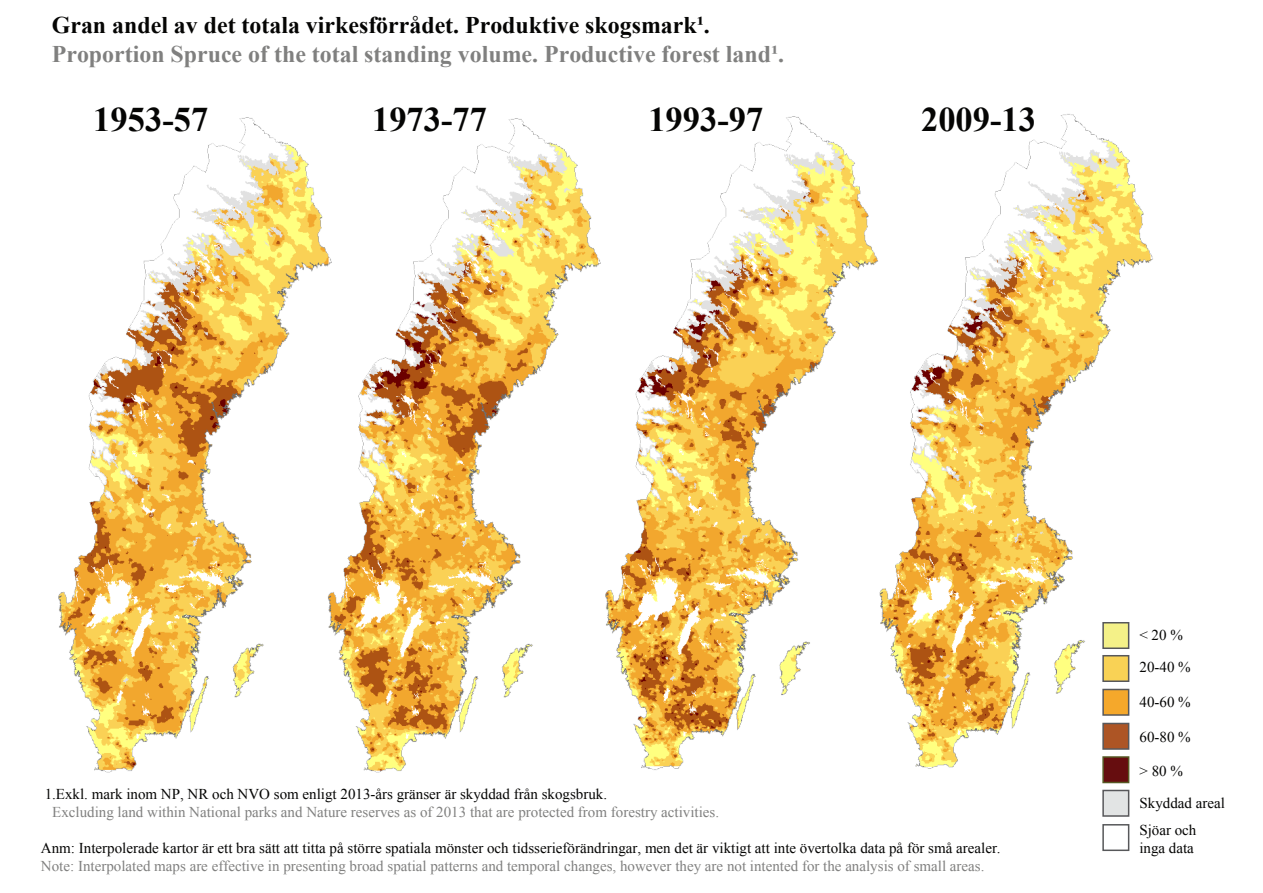
<style>
.page{position:relative;width:1263px;height:893px;background:#fff}
.page>*{position:absolute;margin:0;border:0;box-sizing:border-box;transform-origin:0 0}
.t1{font:700 34.5px "Times New Roman";color:#050504}
.t2{font:700 23.85px "Times New Roman";color:#80807f}
.t3{font:700 23.85px "Times New Roman";color:#050504}
.t4{font:15px/27px "Times New Roman";color:#050504}
.t5{font:15px "Times New Roman";color:#80807f}
</style>
<div class="page">
<img style="left:58px;top:117px;width:268px;height:656px">
<img style="left:326px;top:118px;width:275px;height:655px">
<img style="left:605px;top:116px;width:270px;height:654px">
<img style="left:875px;top:114px;width:278px;height:661px">
<div style="left:1102px;top:790px;width:27px;height:27px;background:#e2e4e4;border:2px solid #58585b"></div>
<div style="left:1102px;top:824px;width:27px;height:27px;background:#fff;border:2px solid #57585a"></div>
<div style="left:1102px;top:723px;width:27px;height:27px;background:#ad5525;border:2px solid #58585b"></div>
<div style="left:1102px;top:756px;width:27px;height:27px;background:#660d0f;border:2px solid #575925"></div>
<div style="left:1102px;top:689px;width:27px;height:27px;background:#f5a82b;border:2px solid #58585b"></div>
<div style="left:1102px;top:655px;width:27px;height:27px;background:#f9d255;border:2px solid #58585b"></div>
<div style="left:1102px;top:622px;width:27px;height:27px;background:#f4f188;border:2px solid #57585a"></div>
<h2 class="t3" style="left:52px;top:8px;width:659px">Gran andel av det totala virkesförrådet. Produktive skogsmark¹.</h2>
<h2 class="t2" style="left:52px;top:37px;width:734px">Proportion Spruce of the total standing volume. Productive forest land¹.</h2>
<h1 class="t1" style="left:93px;top:95px;width:116px">1953-57</h1>
<h1 class="t1" style="left:372px;top:95px;width:116px">1973-77</h1>
<h1 class="t1" style="left:648px;top:95px;width:116px">1993-97</h1>
<h1 class="t1" style="left:921px;top:95px;width:116px">2009-13</h1>
<p class="t4" style="left:45px;top:780px;width:564px">1.Exkl. mark inom NP, NR och NVO som enligt 2013-års gränser är skyddad från skogsbruk.</p>
<p class="t5" style="left:52px;top:802px;width:668px">Excluding land within National parks and Nature reserves as of 2013 that are protected from forestry activities.</p>
<p class="t4" style="left:41px;top:834px;width:961px">Anm: Interpolerade kartor är ett bra sätt att titta på större spatiala mönster och tidsserieförändringar, men det är viktigt att inte övertolka data på för små arealer.</p>
<p class="t5" style="left:41px;top:856px;width:945px">Note: Interpolated maps are effective in presenting broad spatial patterns and temporal changes, however they are not intented for the analysis of small areas.</p>
<p class="t4" style="left:1139px;top:621px;width:45px">&lt; 20 %</p>
<p class="t4" style="left:1139px;top:653px;width:53px">20-40 %</p>
<p class="t4" style="left:1139px;top:688px;width:53px">40-60 %</p>
<p class="t4" style="left:1139px;top:723px;width:53px">60-80 %</p>
<p class="t4" style="left:1139px;top:757px;width:45px">&gt; 80 %</p>
<p class="t4" style="left:1139px;top:789px;width:87px">Skyddad areal<br>Sjöar och</p>
<p class="t4" style="left:1139px;top:834px;width:56px">inga data</p>
</div>
